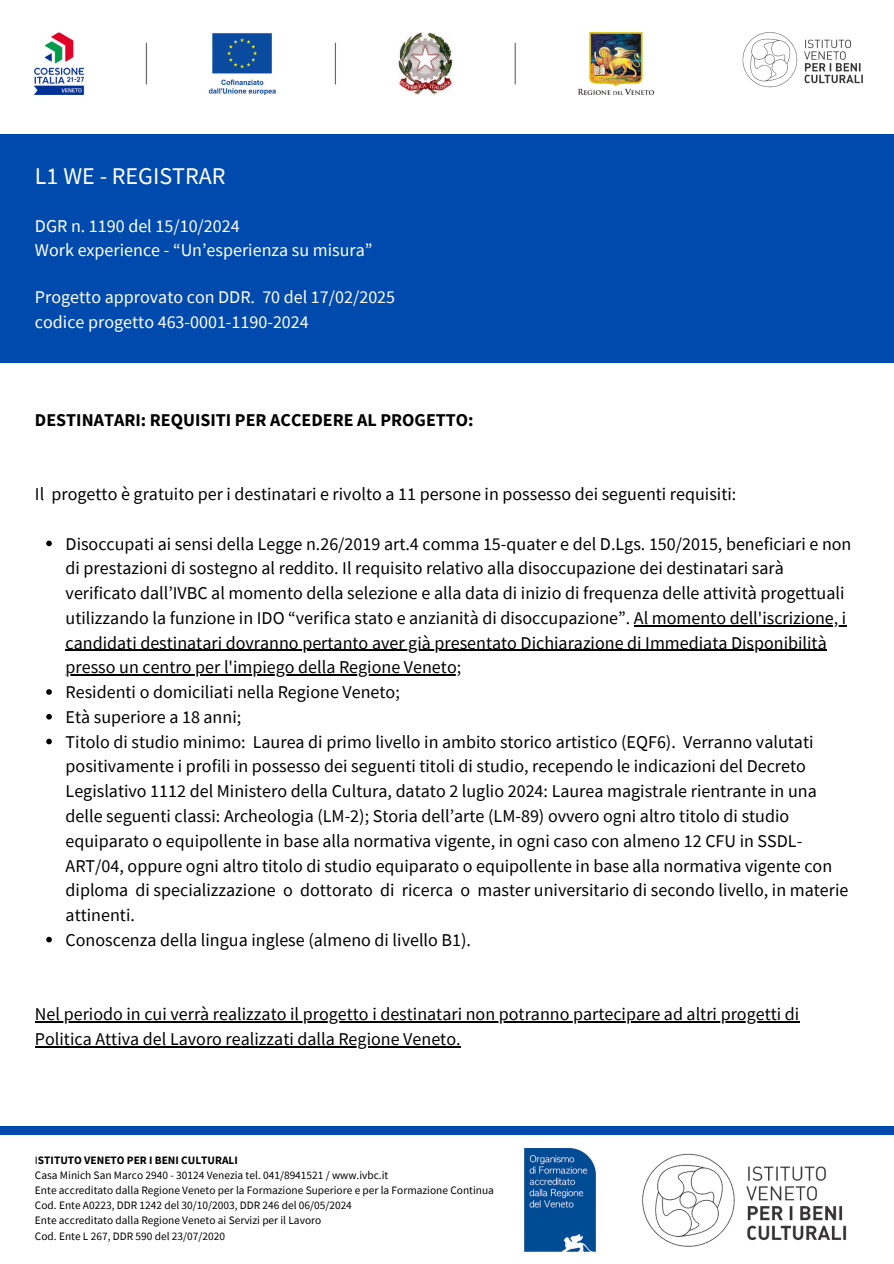
<style>
.page{position:relative;width:894px;height:1264px;background:#fff}
.page>*{position:absolute;margin:0;border:0;box-sizing:border-box;transform-origin:0 0}
.t1{font:24px "Source Sans Pro";color:#fff}
.t2{font:18px/24.8px "Source Sans Pro";color:#000}
.t3{font:18px/24.8px "Source Sans Pro";color:#fff}
.t4{font:700 18px "Source Sans Pro";color:#000}
.t5{font:11.4px "Source Sans Pro";color:#000}
.t6{font:700 11.4px "Source Sans Pro";color:#000}
.s1{font-weight:400}
</style>
<div class="page">
<div style="left:0;top:1126px;width:893px;height:8px;background:#004aad"></div>
<img style="left:642px;top:1153px;width:205px;height:94px">
<img style="left:524px;top:1148px;width:71px;height:103px">
<svg style="left:46px;top:540px;width:6px;height:6px"></svg>
<hr style="left:633px;top:625px;width:213px;height:1px;background:#000">
<hr style="left:66px;top:649px;width:760px;height:2px;background:#000">
<hr style="left:66px;top:674px;width:395px;height:1px;background:#000">
<svg style="left:46px;top:689px;width:6px;height:5px"></svg>
<svg style="left:46px;top:714px;width:6px;height:5px"></svg>
<svg style="left:46px;top:738px;width:6px;height:6px"></svg>
<svg style="left:46px;top:936px;width:6px;height:6px"></svg>
<hr style="left:35px;top:1021px;width:764px;height:1px;background:#000">
<hr style="left:35px;top:1045px;width:425px;height:2px;background:#000">
<img style="left:35px;top:33px;width:618px;height:62px">
<img style="left:742px;top:32px;width:121px;height:56px">
<div style="left:0;top:134px;width:893px;height:228px;background:#004aad"></div>
<p class="t1" style="left:35px;top:160px;width:192px">L1 WE - REGISTRAR</p>
<p class="t3" style="left:35px;top:213px;width:339px">DGR n. 1190 del 15/10/2024<br>Work experience - “Un’esperienza su misura”</p>
<p class="t3" style="left:35px;top:285px;width:361px">Progetto approvato con DDR. 70 del 17/02/2025 codice progetto 463-0001-1190-2024</p>
<p class="t4" style="left:35px;top:408px;width:440px">DESTINATARI: REQUISITI PER ACCEDERE AL PROGETTO:</p>
<p class="t2" style="left:35px;top:481px;width:702px">Il progetto è gratuito per i destinatari e rivolto a 11 persone in possesso dei seguenti requisiti:</p>
<h1 class="t2" style="left:66px;top:531px;width:787px">Disoccupati ai sensi della Legge n.26/2019 art.4 comma 15-quater e del D.Lgs. 150/2015, beneficiari e non di prestazioni di sostegno al reddito. Il requisito relativo alla disoccupazione dei destinatari sarà verificato dall’IVBC al momento della selezione e alla data di inizio di frequenza delle attività progettuali utilizzando la funzione in IDO “verifica stato e anzianità di disoccupazione”. Al momento dell'iscrizione, i</h1>
<h3 class="t2" style="left:66px;top:630px;width:762px">candidati destinatari dovranno pertanto aver già presentato Dichiarazione di Immediata Disponibilità</h3>
<h2 class="t2" style="left:66px;top:654px;width:749px">presso un centro per l'impiego della Regione Veneto;<br>Residenti o domiciliati nella Regione Veneto;<br>Età superiore a 18 anni;<br>Titolo di studio minimo: Laurea di primo livello in ambito storico artistico (EQF6). Verranno valutati</h2>
<h3 class="t2" style="left:66px;top:753px;width:784px">positivamente i profili in possesso dei seguenti titoli di studio, recependo le indicazioni del Decreto Legislativo 1112 del Ministero della Cultura, datato 2 luglio 2024: Laurea magistrale rientrante in una delle seguenti classi: Archeologia (LM-2); Storia dell’arte (LM-89) ovvero ogni altro titolo di studio equiparato o equipollente in base alla normativa vigente, in ogni caso con almeno 12 CFU in SSDL-ART/04, oppure ogni altro titolo di studio equiparato o equipollente in base alla normativa vigente con diploma di specializzazione o dottorato di ricerca o master universitario di secondo livello, in materie attinenti.<br>Conoscenza della lingua inglese (almeno di livello B1).</h3>
<p class="t2" style="left:35px;top:1001px;width:765px">Nel periodo in cui verrà realizzato il progetto i destinatari non potranno partecipare ad altri progetti di</p>
<p class="t2" style="left:35px;top:1026px;width:427px">Politica Attiva del Lavoro realizzati dalla Regione Veneto.</p>
<p class="t6" style="left:35px;top:1152px;width:204px"><span class="s1">I</span>STITUTO VENETO PER I BENI CULTURALI</p>
<p class="t5" style="left:35px;top:1167px;width:355px">Casa Minich San Marco 2940 - 30124 Venezia tel. 041/8941521 / www.ivbc.it</p>
<p class="t5" style="left:35px;top:1182px;width:460px">Ente accreditato dalla Regione Veneto per la Formazione Superiore e per la Formazione Continua</p>
<h3 class="t5" style="left:35px;top:1197px;width:318px">Cod. Ente A0223, DDR 1242 del 30/10/2003, DDR 246 del 06/05/2024</h3>
<p class="t5" style="left:35px;top:1213px;width:288px">Ente accreditato dalla Regione Veneto ai Servizi per il Lavoro</p>
<p class="t5" style="left:35px;top:1228px;width:191px">Cod. Ente L 267, DDR 590 del 23/07/2020</p>
</div>
